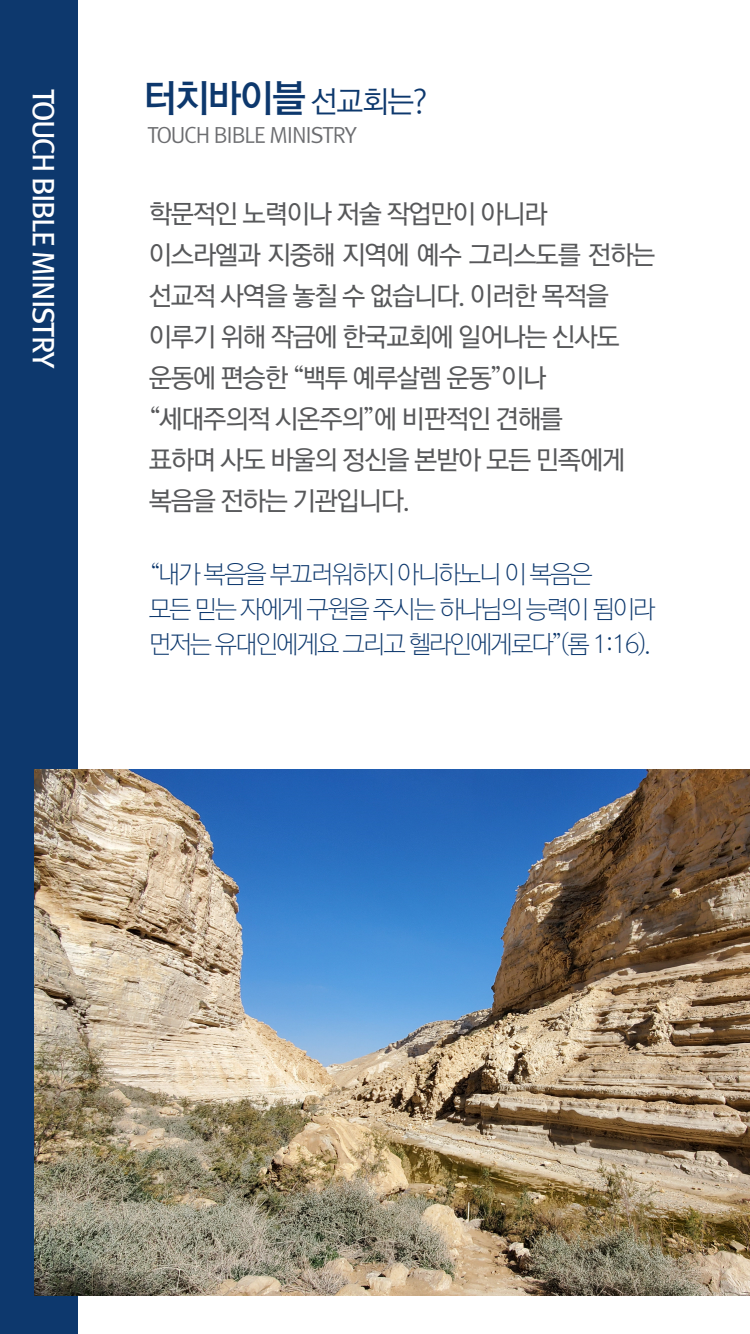
<style>
.page{position:relative;width:750px;height:1334px;background:#fff}
.page>*{position:absolute;margin:0;border:0;box-sizing:border-box;transform-origin:0 0}
.t1{font:38px "Rix Go B";letter-spacing:-.05em;color:#0d386d}
.t2{font:28px "Rix Go B";letter-spacing:-.05em;color:#fff}
.t3{font:26px/41px "Rix Go M";letter-spacing:-.05em;color:#57585a}
.t4{font:25px/35px "Rix Go UL";letter-spacing:-.08em;color:#0d386d}
.t5{font:21px "Rix Go M";letter-spacing:-.05em;color:#6c6d70}
.s1{font-family:"Rix Go R";font-size:30px}
</style>
<div class="page">
<div style="left:0;top:0;width:78px;height:1334px;background:#0d386d"></div>
<img style="left:35px;top:769px;width:715px;height:527px">
<p class="t2" style="left:61px;top:89px;width:281px;rotate:90deg">TOUCH BIBLE MINISTRY</p>
<p class="t1" style="left:143px;top:74px;width:286px">터치바이블 <span class="s1">선교회는?</span></p>
<p class="t5" style="left:148px;top:123px;width:211px">TOUCH BIBLE MINISTRY</p>
<p class="t3" style="left:149px;top:194px;width:401px">학문적인 노력이나 저술 작업만이 아니라</p>
<p class="t3" style="left:149px;top:235px;width:509px">이스라엘과 지중해 지역에 예수 그리스도를 전하는 선교적 사역을 놓칠 수 없습니다. 이러한 목적을</p>
<p class="t3" style="left:149px;top:317px;width:473px">이루기 위해 작금에 한국교회에 일어나는 신사도</p>
<p class="t3" style="left:149px;top:358px;width:400px">운동에 편승한 “백투 예루살렘 운동”이나</p>
<p class="t3" style="left:149px;top:399px;width:416px">“세대주의적 시온주의”에 비판적인 견해를</p>
<p class="t3" style="left:149px;top:440px;width:478px">표하며 사도 바울의 정신을 본받아 모든 민족에게</p>
<p class="t3" style="left:149px;top:481px;width:263px">복음을 전하는 기관입니다.</p>
<p class="t4" style="left:149px;top:557px;width:446px">“내가 복음을 부끄러워하지 아니하노니 이 복음은</p>
<p class="t4" style="left:149px;top:592px;width:509px">모든 믿는 자에게 구원을 주시는 하나님의 능력이 됨이라 먼저는 유대인에게요 그리고 헬라인에게로다”(롬 1:16).</p>
</div>
